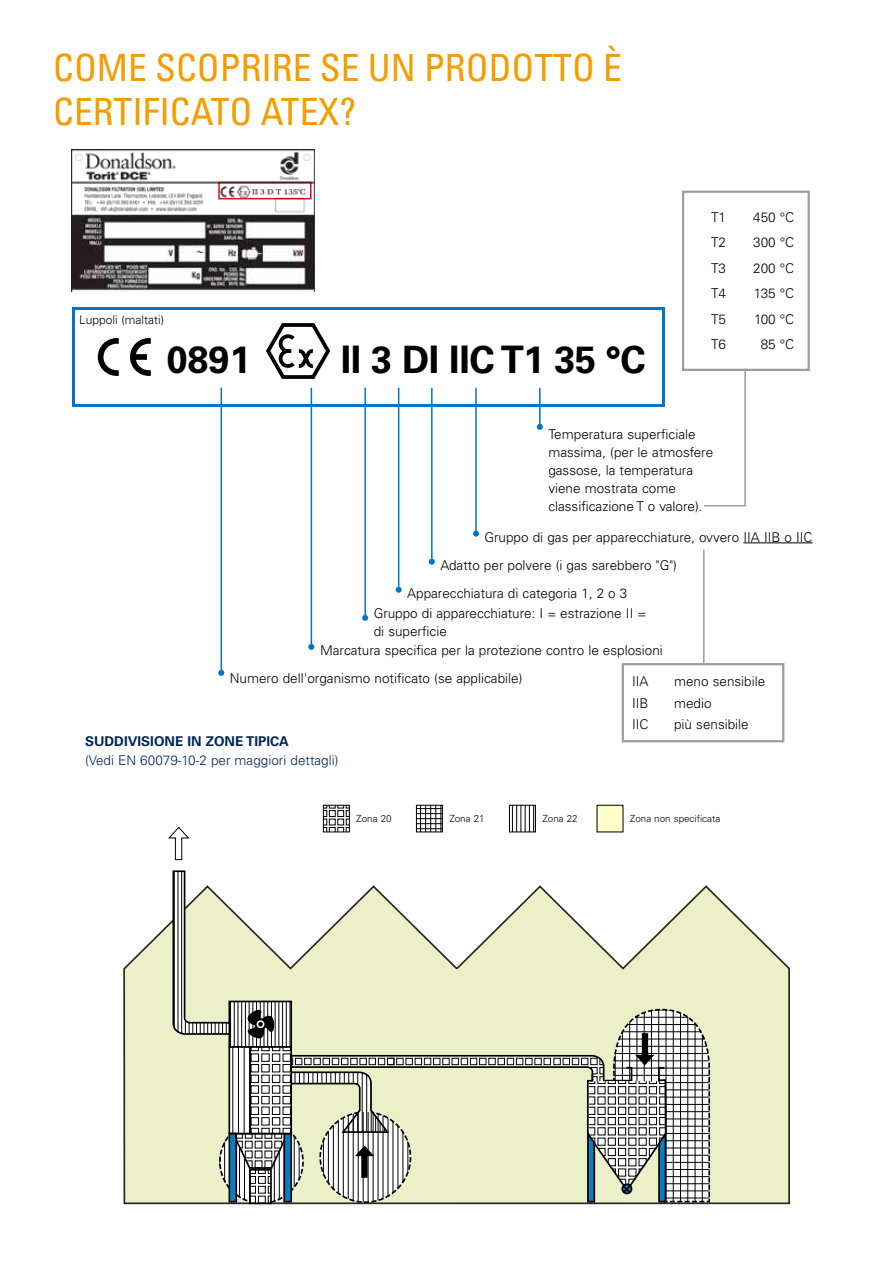
<style>
.page{position:relative;width:893px;height:1263px;background:#fff}
.page>*{position:absolute;margin:0;border:0;box-sizing:border-box;transform-origin:0 0}
.t1{font:700 37.8px "Univers LT Pro 65";letter-spacing:-.01em;color:#000}
.t2{font:condensed 37.5px/43.5px "Univers LT Std";color:#f59c00}
.Body{font:300 13.5px/18px "Univers LT Pro 45";color:#000}
.Page_Headline-_Top{font:300 13.5px "Univers LT Pro 45";color:#002856}
.Page_Headline-_Top-2{font:700 13.5px "Univers LT Pro 65";color:#002856}
.Body-2{font:300 12px "Univers LT Pro 45";color:#000}
.Body-3{font:300 9.9px "Univers LT Pro 45";color:#000}
</style>
<div class="page">
<div style="left:72px;top:307px;width:593px;height:100px;border:3px solid #0075c8"></div>
<svg style="left:266px;top:323px;width:64px;height:56px"></svg>
<div style="left:682px;top:191px;width:128px;height:180px;border:2px solid #9d9d9c"></div>
<hr style="left:743px;top:542px;width:69px;height:1px;background:#000">
<hr style="left:539px;top:388px;width:2px;height:39px;background:#0075c8">
<svg style="left:537px;top:424px;width:6px;height:6px"></svg>
<hr style="left:475px;top:388px;width:2px;height:146px;background:#0075c8">
<svg style="left:473px;top:531px;width:6px;height:6px"></svg>
<hr style="left:431px;top:388px;width:2px;height:174px;background:#0075c8">
<svg style="left:429px;top:559px;width:6px;height:6px"></svg>
<hr style="left:398px;top:388px;width:1px;height:202px;background:#0075c8">
<svg style="left:396px;top:587px;width:6px;height:6px"></svg>
<hr style="left:364px;top:388px;width:2px;height:230px;background:#0075c8">
<svg style="left:362px;top:615px;width:6px;height:6px"></svg>
<hr style="left:311px;top:388px;width:1px;height:259px;background:#0075c8">
<svg style="left:308px;top:644px;width:6px;height:6px"></svg>
<hr style="left:221px;top:388px;width:1px;height:285px;background:#0075c8">
<svg style="left:218px;top:670px;width:6px;height:6px"></svg>
<svg style="left:702px;top:368px;width:45px;height:139px"></svg>
<hr style="left:703px;top:550px;width:1px;height:113px;background:#9d9d9c">
<svg style="left:123px;top:890px;width:667px;height:315px;background:#e6e9ca"></svg>
<div style="left:249px;top:1169px;width:23px;height:35px;border:2px solid #000"></div>
<svg style="left:168px;top:826px;width:21px;height:34px"></svg>
<svg style="left:172px;top:870px;width:539px;height:333px"></svg>
<div style="left:622px;top:663px;width:162px;height:79px;border:2px solid #9d9d9c"></div>
<svg style="left:325px;top:807px;width:23px;height:23px"></svg>
<div style="left:323px;top:805px;width:27px;height:27px;border:1px solid #000"></div>
<svg style="left:511px;top:807px;width:23px;height:23px"></svg>
<div style="left:509px;top:805px;width:27px;height:27px;border:1px solid #000"></div>
<div style="left:597px;top:805px;width:26px;height:27px;background:#ffc"></div>
<svg style="left:418px;top:807px;width:23px;height:23px"></svg>
<div style="left:416px;top:805px;width:27px;height:27px;border:1px solid #000"></div>
<svg style="left:130px;top:338px;width:21px;height:38px"></svg>
<svg style="left:98px;top:338px;width:21px;height:38px"></svg>
<img style="left:72px;top:149px;width:242px;height:142px">
<p class="t2" style="left:53px;top:46px;width:570px">COME SCOPRIRE SE UN PRODOTTO È<br>CERTIFICATO ATEX?</p>
<p class="Body-2" style="left:79px;top:313px;width:87px">Luppoli (maltati)</p>
<p class="t1" style="left:167px;top:337px;width:86px">0891</p>
<p class="t1" style="left:341px;top:337px;width:306px">II 3 DI IIC T1 35 °C</p>
<p class="Body" style="left:711px;top:208px;width:17px">T1</p>
<p class="Body" style="left:753px;top:208px;width:43px">450 °C</p>
<p class="Body" style="left:711px;top:234px;width:17px">T2</p>
<p class="Body" style="left:753px;top:234px;width:43px">300 °C</p>
<p class="Body" style="left:711px;top:259px;width:17px">T3</p>
<p class="Body" style="left:753px;top:259px;width:43px">200 °C</p>
<p class="Body" style="left:711px;top:285px;width:17px">T4</p>
<p class="Body" style="left:754px;top:285px;width:42px">135 °C</p>
<p class="Body" style="left:711px;top:310px;width:17px">T5</p>
<p class="Body" style="left:754px;top:310px;width:42px">100 °C</p>
<p class="Body" style="left:711px;top:336px;width:17px">T6</p>
<p class="Body" style="left:761px;top:336px;width:35px">85 °C</p>
<p class="Body" style="left:548px;top:425px;width:166px">Temperatura superficiale massima, (per le atmosfere gassose, la temperatura viene mostrata come classificazione T o valore).</p>
<p class="Body" style="left:484px;top:528px;width:329px">Gruppo di gas per apparecchiature, ovvero IIA IIB o IIC</p>
<p class="Body" style="left:440px;top:556px;width:238px">Adatto per polvere (i gas sarebbero "G")</p>
<p class="Body" style="left:407px;top:584px;width:222px">Apparecchiatura di categoria 1, 2 o 3</p>
<p class="Body" style="left:374px;top:604px;width:274px">Gruppo di apparecchiature: I = estrazione II = di superficie</p>
<p class="Body" style="left:320px;top:641px;width:344px">Marcatura specifica per la protezione contro le esplosioni</p>
<p class="Body" style="left:230px;top:669px;width:294px">Numero dell'organismo notificato (se applicabile)</p>
<p class="Body" style="left:632px;top:672px;width:18px">IIA</p>
<p class="Body" style="left:674px;top:672px;width:93px">meno sensibile</p>
<p class="Body" style="left:632px;top:694px;width:18px">IIB</p>
<p class="Body" style="left:674px;top:694px;width:39px">medio</p>
<p class="Body" style="left:632px;top:715px;width:18px">IIC</p>
<p class="Body" style="left:674px;top:715px;width:76px">più sensibile</p>
<p class="Page_Headline-_Top-2" style="left:85px;top:733px;width:205px">SUDDIVISIONE IN ZONE TIPICA</p>
<p class="Page_Headline-_Top" style="left:85px;top:752px;width:255px">(Vedi EN 60079-10-2 per maggiori dettagli)</p>
<p class="Body-3" style="left:356px;top:813px;width:37px">Zona 20</p>
<p class="Body-3" style="left:449px;top:813px;width:37px">Zona 21</p>
<p class="Body-3" style="left:542px;top:813px;width:37px">Zona 22</p>
<p class="Body-3" style="left:630px;top:813px;width:92px">Zona non specificata</p>
</div>
